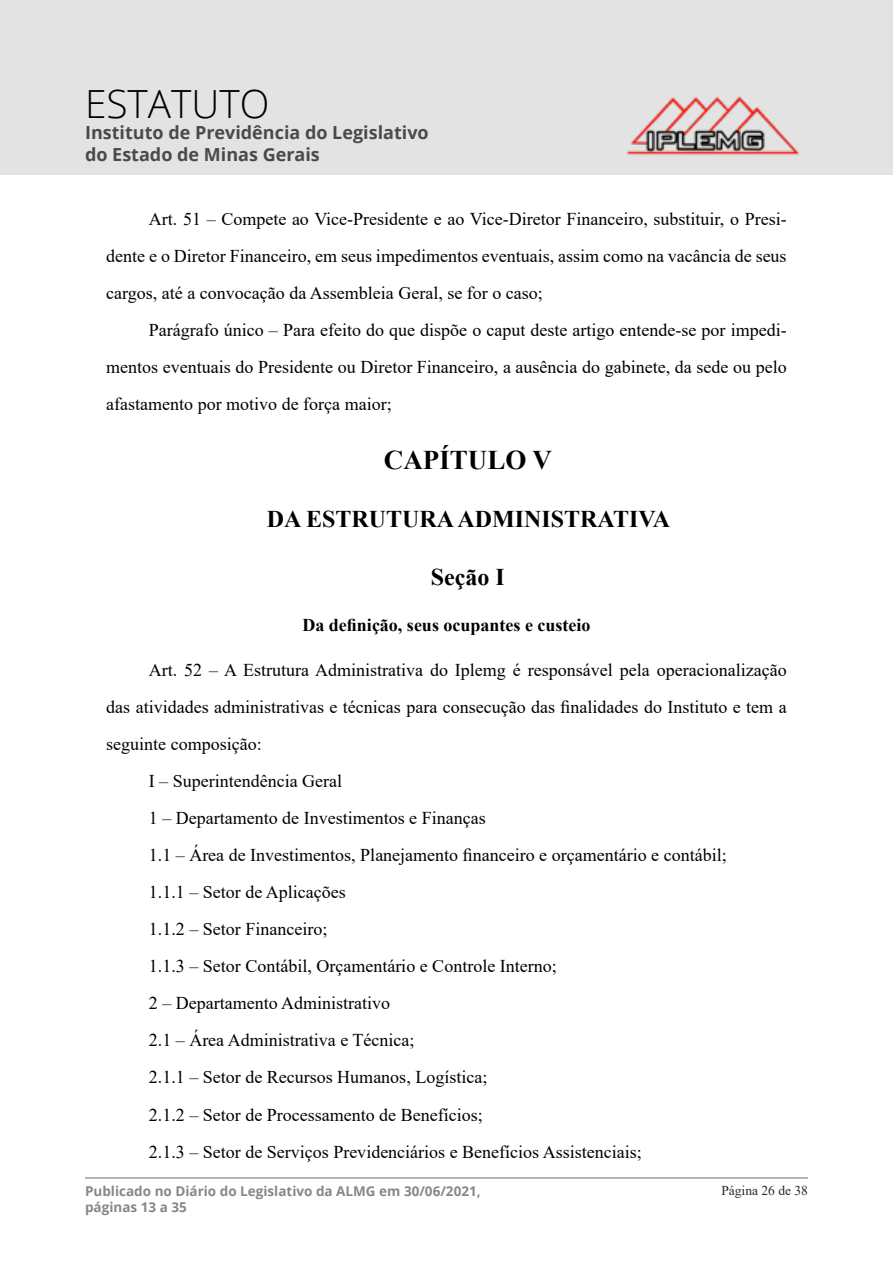
<style>
.page{position:relative;width:893px;height:1263px;background:#fff}
.page>*{position:absolute;margin:0;border:0;box-sizing:border-box;transform-origin:0 0}
.t1{font:300 38.85px "Open Sans";color:#000}
.t2{font:700 27px "Times New Roman";color:#000}
.t3{font:700 24px "Times New Roman";color:#000}
.t4{font:18px/37px "Times New Roman";color:#000;text-align:justify}
.t5{font:700 18px/21.6px "Open Sans";color:#4a4a49}
.t6{font:700 18px "Times New Roman";color:#000}
.t7{font:700 13.5px/16.2px "Open Sans";color:#878787}
.t8{font:13.5px "Times New Roman";color:#282827}
</style>
<div class="page">
<div style="left:0;top:0;width:893px;height:175px;background:#e3e3e3"></div>
<hr style="left:85px;top:1177px;width:723px;height:2px;background:#9d9d9c">
<img style="left:626px;top:96px;width:173px;height:59px">
<h1 class="t1" style="left:85px;top:77px;width:186px">ESTATUTO</h1>
<p class="t5" style="left:85px;top:121px;width:345px">Instituto de Previdência do Legislativo do Estado de Minas Gerais</p>
<p class="t4" style="left:106px;top:200px;width:682px;text-indent:43px">Art. 51 – Compete ao Vice-Presidente e ao Vice-Diretor Financeiro, substituir, o Presi&shy;dente e o Diretor Financeiro, em seus impedimentos eventuais, assim como na vacância de seus cargos, até a convocação da Assembleia Geral, se for o caso;</p>
<p class="t4" style="left:106px;top:311px;width:682px;text-indent:43px">Parágrafo único – Para efeito do que dispõe o caput deste artigo entende-se por impedi&shy;mentos eventuais do Presidente ou Diretor Financeiro, a ausência do gabinete, da sede ou pelo afastamento por motivo de força maior;</p>
<h2 class="t2" style="left:384px;top:440px;width:170px">CAPÍTULO V</h2>
<h3 class="t3" style="left:267px;top:501px;width:405px">DA ESTRUTURA ADMINISTRATIVA</h3>
<h3 class="t3" style="left:431px;top:560px;width:75px">Seção I</h3>
<p class="t6" style="left:302px;top:612px;width:289px">Da definição, seus ocupantes e custeio</p>
<p class="t4" style="left:149px;top:651px;width:639px">Art. 52 – A Estrutura Administrativa do Iplemg é responsável pela operacionalização</p>
<p class="t4" style="left:106px;top:688px;width:682px">das atividades administrativas e técnicas para consecução das finalidades do Instituto e tem a</p>
<p class="t4" style="left:106px;top:725px;width:157px">seguinte composição:</p>
<p class="t4" style="left:149px;top:762px;width:195px">I – Superintendência Geral</p>
<p class="t4" style="left:149px;top:799px;width:338px">1 – Departamento de Investimentos e Finanças</p>
<p class="t4" style="left:149px;top:836px;width:579px">1.1 – Área de Investimentos, Planejamento financeiro e orçamentário e contábil;</p>
<p class="t4" style="left:149px;top:873px;width:198px">1.1.1 – Setor de Aplicações</p>
<p class="t4" style="left:149px;top:910px;width:180px">1.1.2 – Setor Financeiro;</p>
<p class="t4" style="left:149px;top:947px;width:409px">1.1.3 – Setor Contábil, Orçamentário e Controle Interno;</p>
<p class="t4" style="left:149px;top:984px;width:243px">2 – Departamento Administrativo</p>
<p class="t4" style="left:149px;top:1021px;width:267px">2.1 – Área Administrativa e Técnica;</p>
<p class="t4" style="left:149px;top:1058px;width:340px">2.1.1 – Setor de Recursos Humanos, Logística;</p>
<p class="t4" style="left:149px;top:1095px;width:335px">2.1.2 – Setor de Processamento de Benefícios;</p>
<p class="t4" style="left:149px;top:1132px;width:494px">2.1.3 – Setor de Serviços Previdenciários e Benefícios Assistenciais;</p>
<p class="t7" style="left:85px;top:1182px;width:397px">Publicado no Diário do Legislativo da ALMG em 30/06/2021, páginas 13 a 35</p>
<p class="t8" style="left:721px;top:1181px;width:88px">Página 26 de 38</p>
</div>
